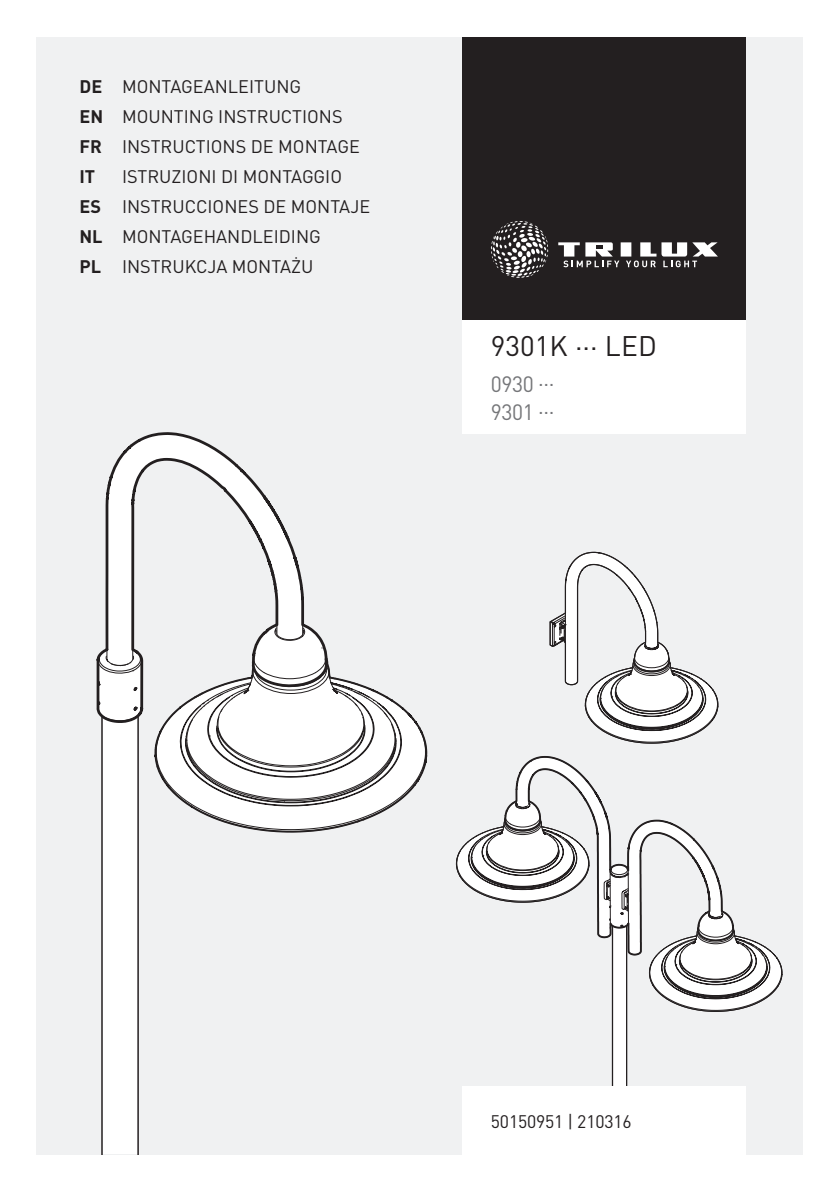
<style>
.page{position:relative;width:840px;height:1191px;background:#fff}
.page>*{position:absolute;margin:0;border:0;box-sizing:border-box;transform-origin:0 0}
.t1{font:28px "DIN Pro";color:#231f20}
.t2{font:22px/28px "DIN Pro";letter-spacing:-.02em;color:#757679;scale:.96 1}
.t3{font:18px/30px "DIN Pro";color:#231f20}
.s1{font-weight:700}
</style>
<div class="page">
<div style="left:37px;top:37px;width:765px;height:1117px;background:#f0f1f2"></div>
<div style="left:462px;top:37px;width:283px;height:283px;background:#231f20"></div>
<svg style="left:490px;top:221px;width:58px;height:57px"></svg>
<svg style="left:558px;top:242px;width:159px;height:25px"></svg>
<div style="left:462px;top:320px;width:283px;height:114px;background:#fff"></div>
<svg style="left:329px;top:706px;width:97px;height:124px"></svg>
<svg style="left:96px;top:432px;width:233px;height:401px"></svg>
<svg style="left:106px;top:433px;width:197px;height:238px"></svg>
<svg style="left:179px;top:623px;width:222px;height:183px"></svg>
<svg style="left:97px;top:648px;width:45px;height:506px"></svg>
<svg style="left:455px;top:551px;width:327px;height:535px"></svg>
<div style="left:462px;top:1086px;width:284px;height:68px;background:#fff"></div>
<p class="t3" style="left:79px;top:70px;width:282px"><span class="s1">DE</span> MONTAGEANLEITUNG<br><span class="s1">EN</span> MOUNTING INSTRUCTIONS<br><span class="s1">FR</span> INSTRUCTIONS DE MONTAGE<br><span class="s1">IT</span></p>
<p class="t3" style="left:79px;top:160px;width:292px;text-indent:43px">ISTRUZIONI DI MONTAGGIO<br><span class="s1">ES</span> INSTRUCCIONES DE MONTAJE<br><span class="s1">NL</span> MONTAGEHANDLEIDING<br><span class="s1">PL</span> INSTRUKCJA MONTAŻU</p>
<h1 class="t1" style="left:490px;top:324px;width:167px">9301K ... LED</h1>
<p class="t2" style="left:490px;top:369px;width:68px">0930 ...<br>9301 ...</p>
<p class="t3" style="left:490px;top:1105px;width:142px">50150951 | 210316</p>
</div>
